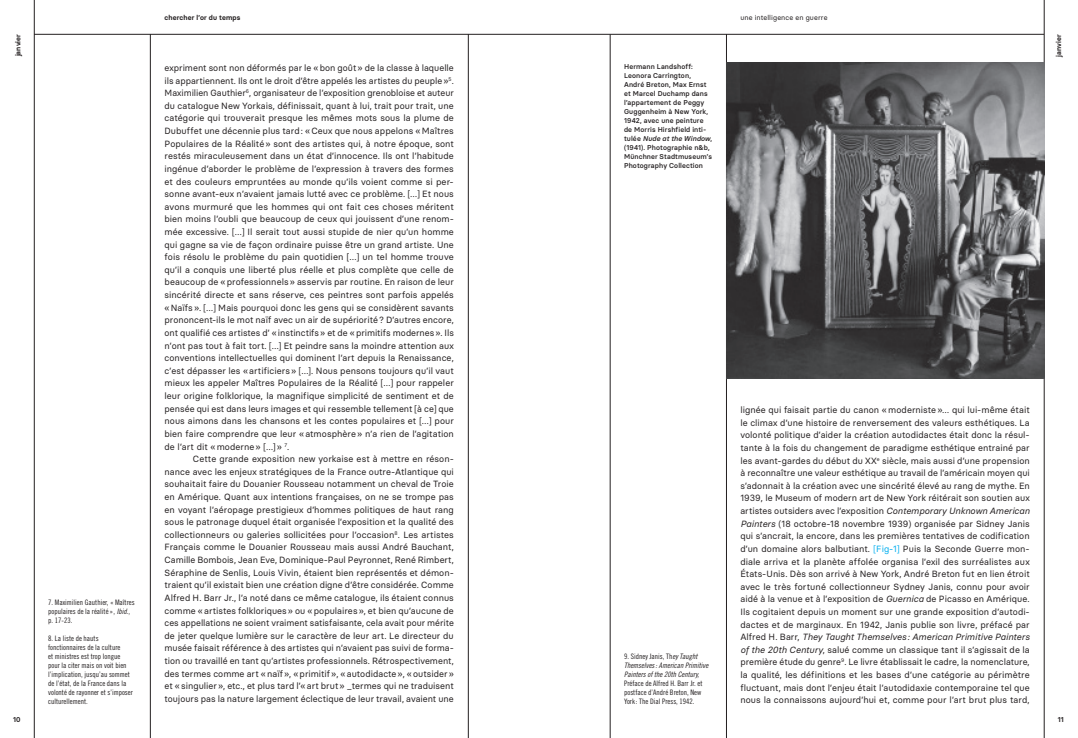
<style>
.page{position:relative;width:1078px;height:738px;background:#fff}
.page>*{position:absolute;margin:0;border:0;box-sizing:border-box;transform-origin:0 0}
.t1{font:9px/12.6px "Basier Circle";letter-spacing:.005em;color:#231f20;text-align:justify}
.t2{font:7.5px/9px "Trade Gothic LT Std Cn 18";color:#231f20}
.t3{font:7.5px/9px "Trade Gothic LT Std Cn 18 Obl";color:#231f20}
.t4{font:500 7px/9px "Basier Circle";letter-spacing:.015em;color:#231f20}
.t5{font:600 7px "Basier Circle";letter-spacing:.02em;color:#231f20}
.t6{font:7px "Basier Circle";letter-spacing:.015em;color:#231f20}
.s1{font-family:"Trade Gothic LT Std Cn 18 Obl"}
.s2{font-style:italic}
.s3{color:#00aeef}
</style>
<div class="page">
<hr style="left:1043px;top:0;width:1px;height:737px;background:#231f20">
<hr style="left:34px;top:34px;width:1009px;height:1px;background:#231f20">
<hr style="left:150px;top:34px;width:1px;height:703px;background:#231f20">
<hr style="left:34px;top:0;width:1px;height:737px;background:#231f20">
<hr style="left:726px;top:34px;width:1px;height:703px;background:#231f20">
<hr style="left:468px;top:34px;width:1px;height:703px;background:#231f20">
<hr style="left:609px;top:34px;width:1px;height:703px;background:#231f20">
<img style="left:726px;top:62px;width:317px;height:316px">
<p class="t5" style="left:164px;top:14px;width:77px">chercher l’or du temps</p>
<p class="t6" style="left:740px;top:13px;width:89px">une intelligence en guerre</p>
<p class="t5" style="left:14px;top:56px;width:24px;rotate:-90deg">janvier</p>
<p class="t5" style="left:1054px;top:56px;width:24px;rotate:-90deg">janvier</p>
<p class="t2" style="left:48px;top:597px;width:88px">7. Maximilien Gauthier, «Maîtres populaires de la réalité», <span class="s1">Ibid</span>., p. 17-23.</p>
<p class="t2" style="left:48px;top:633px;width:86px">8. La liste de hauts fonctionnaires de la culture<br>et ministres est trop longue pour la citer mais on voit bien l’implication, jusqu’au sommet de l’état, de la France dans la volonté de rayonner et s’imposer culturellement.</p>
<p class="t1" style="left:164px;top:61px;width:291px">expriment sont non déformés par le «bon goût» de la classe à laquelle ils appartiennent. Ils ont le droit d’être appelés les artistes du peuple»<sup>5</sup>.<br>Maximilien Gauthier<sup>6</sup>, organisateur de l’exposition grenobloise et auteur du catalogue New Yorkais, définissait, quant à lui, trait pour trait, une catégorie qui trouverait presque les mêmes mots sous la plume de Dubuffet une décennie plus tard: «Ceux que nous appelons «Maîtres Populaires de la Réalité» sont des artistes qui, à notre époque, sont restés miraculeusement dans un état d’innocence. Ils ont l’habitude ingénue d’aborder le problème de l’expression à travers des formes et des couleurs empruntées au monde qu’ils voient comme si per&shy;sonne avant-eux n’avaient jamais lutté avec ce problème. […] Et nous avons murmuré que les hommes qui ont fait ces choses méritent bien moins l’oubli que beaucoup de ceux qui jouissent d’une renom&shy;mée excessive. […] Il serait tout aussi stupide de nier qu’un homme qui gagne sa vie de façon ordinaire puisse être un grand artiste. Une fois résolu le problème du pain quotidien […] un tel homme trouve qu’il a conquis une liberté plus réelle et plus complète que celle de beaucoup de «professionnels» asservis par routine. En raison de leur sincérité directe et sans réserve, ces peintres sont parfois appelés «Naïfs». […] Mais pourquoi donc les gens qui se considèrent savants prononcent-ils le mot naïf avec un air de supériorité? D’autres encore, ont qualifié ces artistes d’ «instinctifs» et de «primitifs modernes». Ils n’ont pas tout à fait tort. […] Et peindre sans la moindre attention aux conventions intellectuelles qui dominent l’art depuis la Renaissance, c’est dépasser les «artificiers» […]. Nous pensons toujours qu’il vaut mieux les appeler Maîtres Populaires de la Réalité […] pour rappeler leur origine folklorique, la magnifique simplicité de sentiment et de pensée qui est dans leurs images et qui ressemble tellement [à ce] que nous aimons dans les chansons et les contes populaires et […] pour bien faire comprendre que leur «atmosphère» n’a rien de l’agitation de l’art dit «moderne» […]» <sup>7</sup>.</p>
<p class="t1" style="left:164px;top:452px;width:291px;text-indent:28px">Cette grande exposition new yorkaise est à mettre en réson&shy;nance avec les enjeux stratégiques de la France outre-Atlantique qui souhaitait faire du Douanier Rousseau notamment un cheval de Troie en Amérique. Quant aux intentions françaises, on ne se trompe pas en voyant l’aéropage prestigieux d’hommes politiques de haut rang sous le patronage duquel était organisée l’exposition et la qualité des collectionneurs ou galeries sollicitées pour l’occasion<sup>8</sup>. Les artistes Français comme le Douanier Rousseau mais aussi André Bauchant, Camille Bombois, Jean Eve, Dominique-Paul Peyronnet, René Rimbert, Séraphine de Senlis, Louis Vivin, étaient bien représentés et démon&shy;traient qu’il existait bien une création digne d’être considérée. Comme Alfred H. Barr Jr., l’a noté dans ce même catalogue, ils étaient connus comme «artistes folkloriques» ou «populaires», et bien qu’aucune de ces appellations ne soient vraiment satisfaisante, cela avait pour mérite de jeter quelque lumière sur le caractère de leur art. Le directeur du musée faisait référence à des artistes qui n’avaient pas suivi de forma&shy;tion ou travaillé en tant qu’artistes professionnels. Rétrospectivement, des termes comme art «naïf», «primitif», «autodidacte», «outsider» et «singulier», etc., et plus tard l’«art brut» _termes qui ne traduisent toujours pas la nature largement éclectique de leur travail, avaient une</p>
<p class="t4" style="left:624px;top:62px;width:89px">Hermann Landshoff:<br>Leonora Carrington,<br>André Breton, Max Ernst et Marcel Duchamp dans l’appartement de Peggy<br>Guggenheim à New York,<br>1942, avec une peinture de Morris Hirshfield inti&shy;tulée <span class="s2">Nude at the Window</span>, (1941). Photographie n&amp;b,<br>Münchner Stadtmuseum’s<br>Photography Collection</p>
<p class="t2" style="left:624px;top:651px;width:75px">9. Sidney Janis, Th<span class="s1">ey Taught</span></p>
<p class="t3" style="left:624px;top:660px;width:86px">Themselves: American Primitive<br>Painters of the 20th Century,</p>
<p class="t2" style="left:624px;top:678px;width:80px">Préface de Alfred H. Barr Jr. et postface d’André Breton, New<br>York: The Dial Press, 1942.</p>
<p class="t1" style="left:740px;top:403px;width:291px">lignée qui faisait partie du canon «moderniste»… qui lui-même était le climax d’une histoire de renversement des valeurs esthétiques. La volonté politique d’aider la création autodidactes était donc la résul&shy;tante à la fois du changement de paradigme esthétique entrainé par les avant-gardes du début du XX<sup>e</sup> siècle, mais aussi d’une propension à reconnaître une valeur esthétique au travail de l’américain moyen qui s’adonnait à la création avec une sincérité élevé au rang de mythe. En 1939, le Museum of modern art de New York réitérait son soutien aux artistes outsiders avec l’exposition <span class="s2">Contemporary Unknown American Painters</span> (18 octobre-18 novembre 1939) organisée par Sidney Janis qui s’ancrait, la encore, dans les premières tentatives de codification d’un domaine alors balbutiant. <span class="s3">[Fig-1]</span> Puis la Seconde Guerre mon&shy;diale arriva et la planète affolée organisa l’exil des surréalistes aux États-Unis. Dès son arrivé à New York, André Breton fut en lien étroit avec le très fortuné collectionneur Sydney Janis, connu pour avoir aidé à la venue et à l’exposition de <span class="s2">Guernica</span> de Picasso en Amérique.<br>Ils cogitaient depuis un moment sur une grande exposition d’autodi&shy;dactes et de marginaux. En 1942, Janis publie son livre, préfacé par Alfred H. Barr, <span class="s2">They Taught Themselves: American Primitive Painters of the 20th Century</span>, salué comme un classique tant il s’agissait de la première étude du genre<sup>9</sup>. Le livre établissait le cadre, la nomenclature, la qualité, les définitions et les bases d’une catégorie au périmètre fluctuant, mais dont l’enjeu était l’autodidaxie contemporaine tel que nous la connaissons aujourd’hui et, comme pour l’art brut plus tard,</p>
<p class="t5" style="left:13px;top:715px;width:9px">10</p>
<p class="t5" style="left:1057px;top:714px;width:7px">11</p>
</div>
